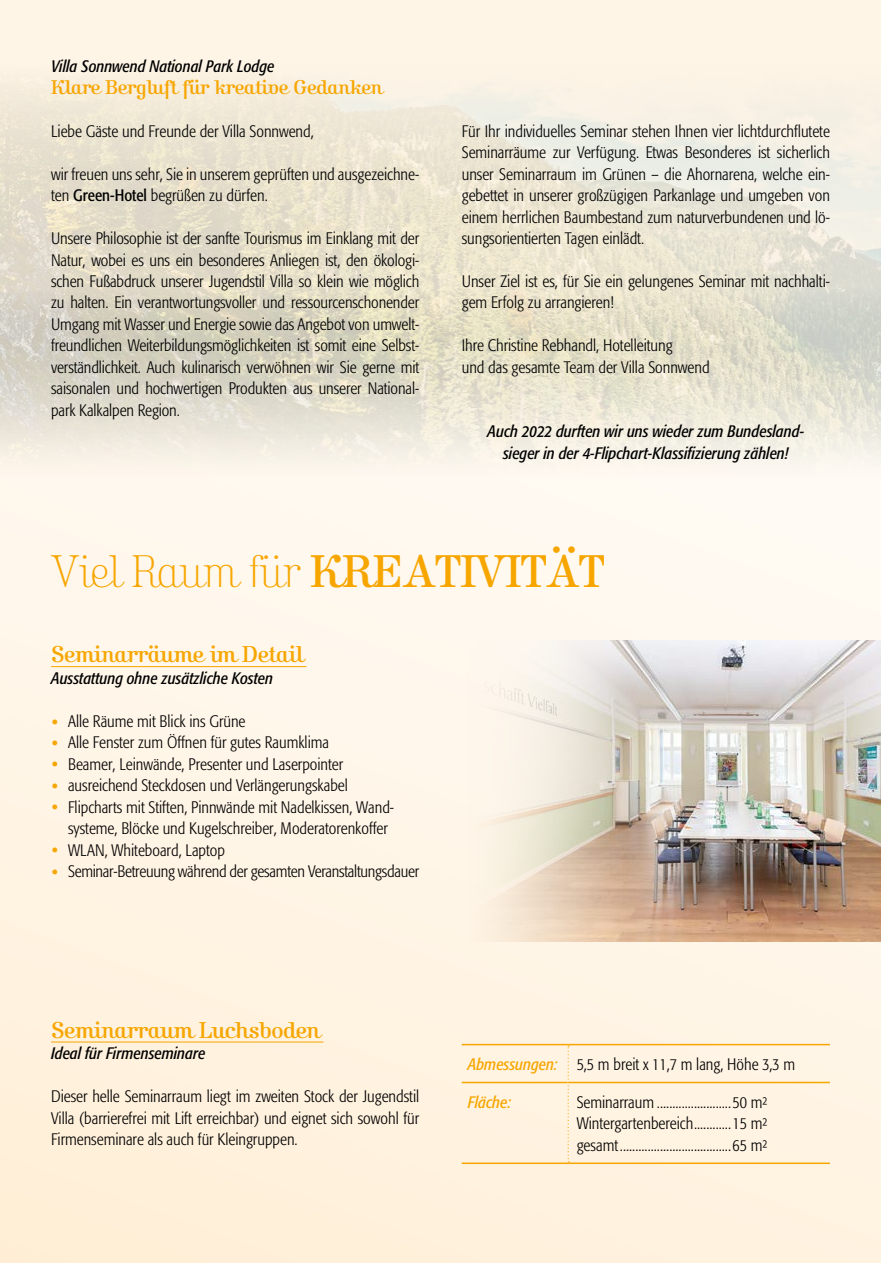
<style>
.page{position:relative;width:881px;height:1263px;background:#fff}
.page>*{position:absolute;margin:0;border:0;box-sizing:border-box;transform-origin:0 0}
.t1{font:300 45px "Kursivschrift BQ";letter-spacing:-.01em;color:#f7a600}
.t2{font:22.5px "Kursivschrift BQ";letter-spacing:-.02em;color:#f7a600}
.t3{font:19.5px "Kursivschrift BQ";letter-spacing:-.02em;color:#f7a600}
.t4{font:300 condensed 16.5px/21.5px "Formata BQ";color:#000}
.t5{font:italic condensed 16.5px/21.5px "Formata BQ";color:#000;text-align:center}
.t6{font:italic condensed 16.5px "Formata BQ";color:#f7a600}
.s1{font-weight:400}
.s2{color:#f7a600}
.s3{font-weight:400;font-style:italic;color:#f7a600}
</style>
<div class="page">
<div style="left:0;top:0;width:880px;height:1263px;background:linear-gradient(to right,#fff4e3,#fff6e9)"></div>
<svg style="left:0;top:0;width:880px;height:480px;background:#ece7d7"></svg>
<hr style="left:51px;top:666px;width:255px;height:1px;background:#f7a600">
<hr style="left:51px;top:1042px;width:272px;height:1px;background:#f7a600">
<hr style="left:461px;top:1044px;width:107px;height:1px;background:#f7a600">
<hr style="left:568px;top:1044px;width:261px;height:1px;background:#f7a600">
<hr style="left:461px;top:1082px;width:106px;height:1px;background:#f7a600">
<hr style="left:568px;top:1082px;width:261px;height:1px;background:#f7a600">
<hr style="left:461px;top:1162px;width:107px;height:2px;background:#f7a600">
<hr style="left:568px;top:1162px;width:261px;height:2px;background:#f7a600">
<svg style="left:567px;top:1045px;width:2px;height:117px"></svg>
<img style="left:461px;top:641px;width:419px;height:300px">
<p class="t5" style="left:51px;top:56px;width:225px">Villa Sonnwend National Park Lodge</p>
<p class="t3" style="left:51px;top:76px;width:333px">Klare Bergluft für kreative Gedanken</p>
<p class="t4" style="left:51px;top:120px;width:264px">Liebe Gäste und Freunde der Villa Sonnwend,</p>
<p class="t4" style="left:51px;top:163px;width:369px">wir freuen uns sehr, Sie in unserem geprüften und ausgezeichne&shy;ten <span class="s1">Green-Hotel</span> begrüßen zu dürfen.</p>
<p class="t4" style="left:51px;top:227px;width:369px;text-align:justify">Unsere Philosophie ist der sanfte Tourismus im Einklang mit der Natur, wobei es uns ein besonderes Anliegen ist, den ökologi&shy;schen Fußabdruck unserer Jugendstil Villa so klein wie möglich zu halten. Ein verantwortungsvoller und ressourcenschonender Umgang mit Wasser und Energie sowie das Angebot von umwelt&shy;freundlichen Weiterbildungsmöglichkeiten ist somit eine Selbst&shy;verständlichkeit. Auch kulinarisch verwöhnen wir Sie gerne mit saisonalen und hochwertigen Produkten aus unserer National&shy;park Kalkalpen Region.</p>
<p class="t4" style="left:461px;top:120px;width:369px;text-align:justify">Für Ihr individuelles Seminar stehen Ihnen vier lichtdurchflutete Seminarräume zur Verfügung. Etwas Besonderes ist sicherlich unser Seminarraum im Grünen – die Ahornarena, welche ein&shy;gebettet in unserer großzügigen Parkanlage und umgeben von einem herrlichen Baumbestand zum naturverbundenen und lö&shy;sungsorientierten Tagen einlädt.</p>
<p class="t4" style="left:461px;top:270px;width:369px">Unser Ziel ist es, für Sie ein gelungenes Seminar mit nachhalti&shy;gem Erfolg zu arrangieren!</p>
<p class="t4" style="left:461px;top:335px;width:249px">Ihre Christine Rebhandl, Hotelleitung<br>und das gesamte Team der Villa Sonnwend</p>
<p class="t5" style="left:487px;top:420px;width:318px">Auch 2022 durften wir uns wieder zum Bundesland&shy;sieger in der 4-Flipchart-Klassifizierung zählen!</p>
<h1 class="t1" style="left:51px;top:545px;width:555px">Viel Raum für <span class="s1">KREATIVITÄT</span></h1>
<h2 class="t2" style="left:51px;top:642px;width:254px">Seminarräume im Detail</h2>
<p class="t5" style="left:51px;top:667px;width:223px">Ausstattung ohne zusätzliche Kosten</p>
<p class="t4" style="left:51px;top:710px;width:196px"><span class="s2">•</span> Alle Räume mit Blick ins Grüne</p>
<p class="t4" style="left:51px;top:732px;width:279px"><span class="s2">•</span> Alle Fenster zum Öffnen für gutes Raumklima</p>
<p class="t4" style="left:51px;top:753px;width:293px"><span class="s2">•</span> Beamer, Leinwände, Presenter und Laserpointer</p>
<p class="t4" style="left:51px;top:774px;width:298px"><span class="s2">•</span> ausreichend Steckdosen und Verlängerungskabel</p>
<p class="t4" style="left:68px;top:796px;width:327px;text-indent:-17px"><span class="s2">•</span> Flipcharts mit Stiften, Pinnwände mit Nadelkissen, Wand&shy;systeme, Blöcke und Kugelschreiber, Moderatorenkoffer</p>
<p class="t4" style="left:51px;top:839px;width:175px"><span class="s2">•</span> WLAN, Whiteboard, Laptop</p>
<p class="t4" style="left:51px;top:860px;width:369px"><span class="s2">•</span> Seminar-Betreuung während der gesamten Veranstaltungsdauer</p>
<h2 class="t2" style="left:51px;top:1017px;width:270px">Seminarraum Luchsboden</h2>
<p class="t5" style="left:51px;top:1042px;width:156px">Ideal für Firmenseminare</p>
<p class="t4" style="left:51px;top:1085px;width:369px;text-align:justify">Dieser helle Seminarraum liegt im zweiten Stock der Jugendstil Villa (barrierefrei mit Lift erreichbar) und eignet sich sowohl für Firmenseminare als auch für Kleingruppen.</p>
<p class="t4" style="left:467px;top:1053px;width:329px"><span class="s3">Abmessungen:</span> 5,5 m breit x 11,7 m lang, Höhe 3,3 m</p>
<p class="t6" style="left:467px;top:1092px;width:45px">Fläche:</p>
<p class="t4" style="left:576px;top:1091px;width:192px;text-align:justify">Seminarraum ........................50 m²<br>Wintergartenbereich............15 m² gesamt....................................65 m²</p>
</div>
